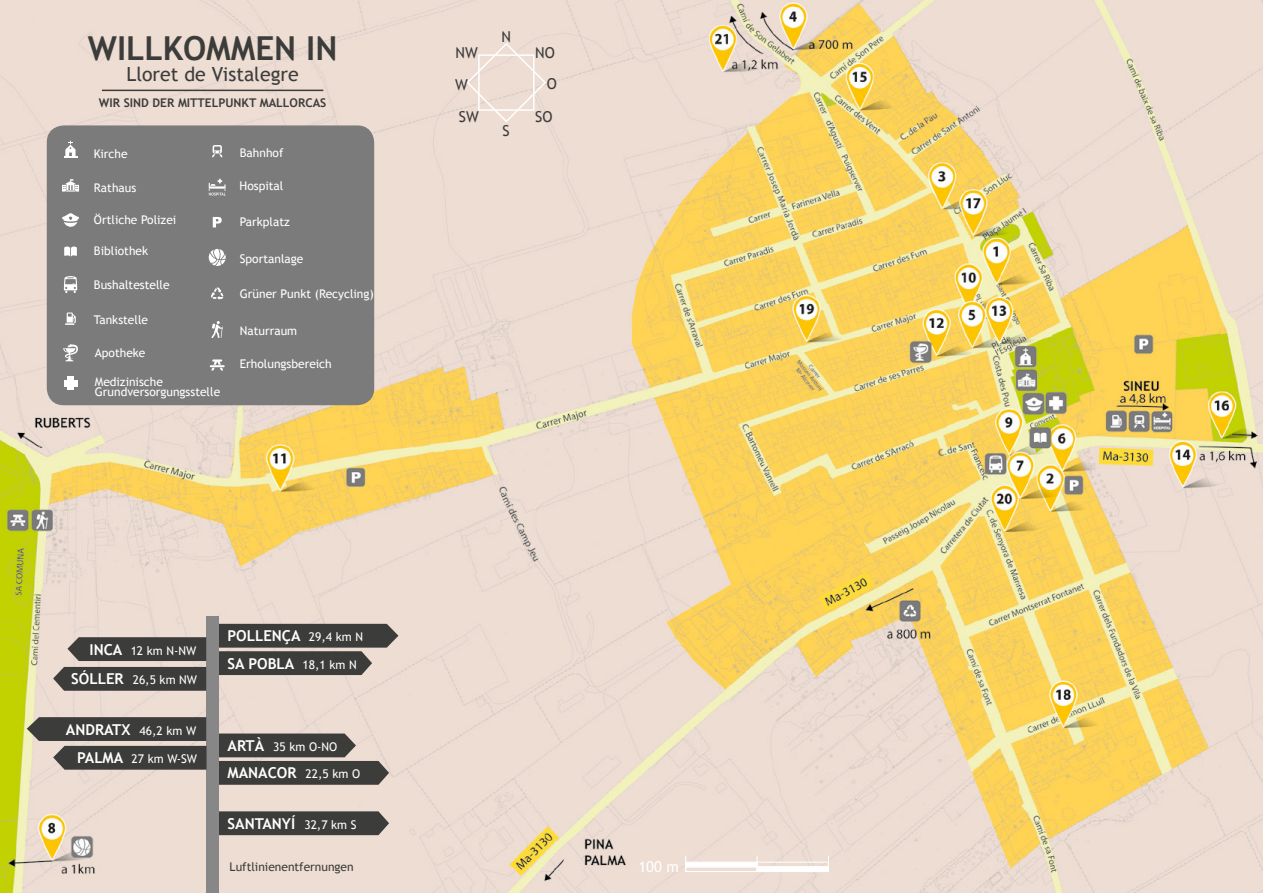
<style>
.page{position:relative;width:1263px;height:893px;background:#fff}
.page>*{position:absolute;margin:0;border:0;box-sizing:border-box;transform-origin:0 0}
.t1{font:700 33px "Trebuchet MS";color:#3c3c3b}
.t2{font:19.5px "Trebuchet MS";color:#3c3c3b}
.t3{font:700 15px/27.5px "Trebuchet MS";color:#fff}
.t4{font:15px "Trebuchet MS";color:#3c3c3b}
.t5{font:15px "Trebuchet MS";color:#fff}
.t6{font:12px/10.5px "Trebuchet MS";color:#fff}
.t7{font:700 12px "Trebuchet MS";color:#3c3c3b}
.t8{font:12px "Trebuchet MS";color:#3c3c3b}
.s1{font-weight:700;font-size:15px}
.s2{font-weight:400;font-size:12px}
</style>
<div class="page">
<img style="left:0;top:0;width:1263px;height:893px">
<svg style="left:465px;top:42px;width:82px;height:82px;background:#eeded4"></svg>
<div style="left:478px;top:54px;width:56px;height:57px;border:2px solid #fff"></div>
<div style="left:206px;top:617px;width:13px;height:276px;background:#878787"></div>
<svg style="left:219px;top:624px;width:179px;height:51px;background:#595654"></svg>
<svg style="left:67px;top:637px;width:139px;height:24px;background:#454442"></svg>
<svg style="left:53px;top:667px;width:153px;height:24px;background:#444342"></svg>
<svg style="left:27px;top:717px;width:180px;height:53px;background:#5f5c58"></svg>
<svg style="left:219px;top:733px;width:170px;height:52px;background:#5f5b59"></svg>
<svg style="left:219px;top:811px;width:170px;height:24px;background:#444341"></svg>
<hr style="left:102px;top:90px;width:221px;height:1px;background:#3c3c3b">
<div style="left:47px;top:125px;width:327px;height:280px;background:#7b7b7b;border-radius:17px"></div>
<svg style="left:62px;top:179px;width:17px;height:13px"></svg>
<svg style="left:62px;top:213px;width:17px;height:14px"></svg>
<svg style="left:64px;top:247px;width:13px;height:10px"></svg>
<svg style="left:212px;top:145px;width:10px;height:12px"></svg>
<svg style="left:209px;top:179px;width:17px;height:17px"></svg>
<svg style="left:209px;top:249px;width:17px;height:17px"></svg>
<svg style="left:211px;top:288px;width:13px;height:12px"></svg>
<svg style="left:65px;top:312px;width:11px;height:13px"></svg>
<svg style="left:211px;top:321px;width:12px;height:17px"></svg>
<svg style="left:210px;top:359px;width:15px;height:11px"></svg>
<svg style="left:64px;top:276px;width:13px;height:17px"></svg>
<svg style="left:213px;top:217px;width:9px;height:10px"></svg>
<div style="left:685px;top:856px;width:144px;height:16px;border:1px solid #fff"></div>
<div style="left:685px;top:862px;width:72px;height:5px;background:#fff"></div>
<div style="left:757px;top:867px;width:72px;height:5px;background:#fff"></div>
<div style="left:685px;top:867px;width:72px;height:5px;border:1px solid #fff"></div>
<div style="left:757px;top:862px;width:72px;height:5px;border:1px solid #fff"></div>
<svg style="left:63px;top:344px;width:15px;height:17px"></svg>
<div style="left:67px;top:376px;width:7px;height:14px;background:#fff"></div>
<div style="left:64px;top:380px;width:13px;height:6px;background:#fff"></div>
<svg style="left:64px;top:141px;width:13px;height:17px"></svg>
<h1 class="t1" style="left:88px;top:28px;width:251px">WILLKOMMEN IN</h1>
<h2 class="t2" style="left:126px;top:63px;width:174px">Lloret de Vistalegre</h2>
<p class="t7" style="left:99px;top:95px;width:229px">WIR SIND DER MITTELPUNKT MALLORCAS</p>
<p class="t6" style="left:94px;top:148px;width:35px">Kirche</p>
<p class="t6" style="left:94px;top:182px;width:44px">Rathaus</p>
<p class="t6" style="left:94px;top:215px;width:84px">Örtliche Polizei</p>
<p class="t6" style="left:94px;top:246px;width:56px">Bibliothek</p>
<p class="t6" style="left:94px;top:279px;width:77px">Bushaltestelle</p>
<p class="t6" style="left:94px;top:314px;width:56px">Tankstelle</p>
<p class="t6" style="left:95px;top:348px;width:52px">Apotheke</p>
<p class="t6" style="left:95px;top:376px;width:127px">Medizinische<br>Grundversorgungsstelle</p>
<p class="t6" style="left:240px;top:148px;width:45px">Bahnhof</p>
<p class="t6" style="left:240px;top:181px;width:45px">Hospital</p>
<p class="t6" style="left:240px;top:216px;width:52px">Parkplatz</p>
<p class="t6" style="left:240px;top:253px;width:65px">Sportanlage</p>
<p class="t6" style="left:240px;top:289px;width:136px">Grüner Punkt (Recycling)</p>
<p class="t6" style="left:240px;top:326px;width:59px">Naturraum</p>
<p class="t6" style="left:240px;top:359px;width:93px">Erholungsbereich</p>
<p class="t4" style="left:501px;top:28px;width:11px">N</p>
<p class="t4" style="left:455px;top:44px;width:24px">NW</p>
<p class="t4" style="left:535px;top:44px;width:21px">NO</p>
<p class="t4" style="left:455px;top:76px;width:14px">W</p>
<p class="t4" style="left:547px;top:75px;width:12px">O</p>
<p class="t4" style="left:459px;top:108px;width:21px">SW</p>
<p class="t4" style="left:535px;top:108px;width:19px">SO</p>
<p class="t4" style="left:502px;top:122px;width:9px">S</p>
<p class="t6" style="left:90px;top:645px;width:108px"><span class="s1">INCA</span> 12 km N-NW</p>
<p class="t6" style="left:71px;top:675px;width:127px"><span class="s1">SÓLLER</span> 26,5 km NW</p>
<p class="t3" style="left:66px;top:715px;width:132px">ANDRATX <span class="s2">46,2 km W</span></p>
<p class="t6" style="left:77px;top:754px;width:121px"><span class="s1">PALMA</span> 27 km W-SW</p>
<p class="t3" style="left:227px;top:622px;width:137px">POLLENÇA <span class="s2">29,4 km N<br></span>SA POBLA <span class="s2">18,1 km N</span></p>
<p class="t6" style="left:227px;top:742px;width:111px"><span class="s1">ARTÀ</span> 35 km O-NO</p>
<p class="t3" style="left:227px;top:759px;width:134px">MANACOR <span class="s2">22,5 km O</span></p>
<p class="t3" style="left:227px;top:810px;width:131px">SANTANYÍ <span class="s2">32,7 km S</span></p>
<p class="t8" style="left:230px;top:859px;width:126px">Luftlinienentfernungen</p>
<p class="t5" style="left:638px;top:858px;width:42px">100 m</p>
</div>
